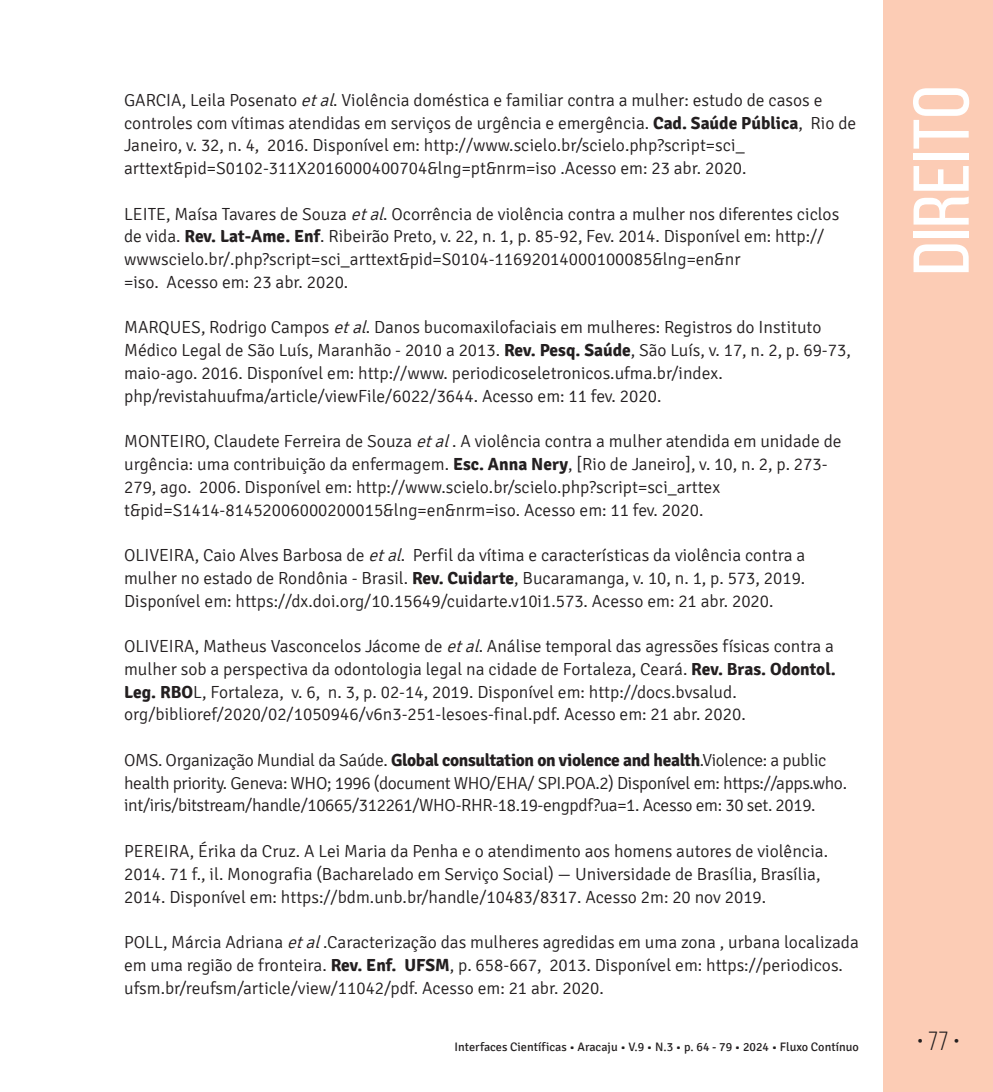
<style>
.page{position:relative;width:993px;height:1092px;background:#fff}
.page>*{position:absolute;margin:0;border:0;box-sizing:border-box;transform-origin:0 0}
.t1{font:78.75px "Bebas Neue";color:#fff;scale:1.09 1}
.t2{font:26.25px "Bebas Neue";color:#231f20}
.t3{font:300 17.5px/22.8px "Signika";color:#231f20}
.t4{font:300 17.5px/22.8px "Signika";letter-spacing:-.02em;color:#231f20}
.t5{font:12.25px "Signika";color:#231f20}
.s1{font-style:italic}
.s2{font-weight:700}
</style>
<div class="page">
<div style="left:883px;top:0;width:109px;height:1091px;background:#fcccb5"></div>
<p class="t3" style="left:124px;top:89px;width:733px">GARCIA, Leila Posenato <span class="s1">etal</span>. Violência doméstica e familiar contra a mulher: estudo de casos e controles com vítimas atendidas em serviços de urgência e emergência. <span class="s2">Cad. Saúde Pública</span>, Rio de Janeiro, v. 32, n. 4, 2016. Disponível em: http://www.scielo.br/scielo.php?script=sci_ arttext&amp;pid=S0102-311X2016000400704&amp;lng=pt&amp;nrm=iso .Acesso em: 23 abr. 2020.</p>
<p class="t3" style="left:124px;top:203px;width:716px">LEITE, Maísa Tavares de Souza <span class="s1">etal</span>. Ocorrência de violência contra a mulher nos diferentes ciclos de vida. <span class="s2">Rev. Lat-Ame. Enf</span>. Ribeirão Preto, v. 22, n. 1, p. 85-92, Fev. 2014. Disponível em: http:// wwwscielo.br/.php?script=sci_arttext&amp;pid=S0104-11692014000100085&amp;lng=en&amp;nr<br>=iso. Acesso em: 23 abr. 2020.</p>
<p class="t3" style="left:124px;top:316px;width:728px">MARQUES, Rodrigo Campos <span class="s1">etal</span>. Danos bucomaxilofaciais em mulheres: Registros do Instituto Médico Legal de São Luís, Maranhão - 2010 a 2013. <span class="s2">Rev. Pesq. Saúde</span>, São Luís, v. 17, n. 2, p. 69-73, maio-ago. 2016. Disponível em: http://www. periodicoseletronicos.ufma.br/index. php/revistahuufma/article/viewFile/6022/3644. Acesso em: 11 fev. 2020.</p>
<p class="t3" style="left:124px;top:430px;width:718px">MONTEIRO, Claudete Ferreira de Souza <span class="s1">etal</span>. A violência contra a mulher atendida em unidade de urgência: uma contribuição da enfermagem. <span class="s2">Esc. Anna Nery</span>, [Rio de Janeiro], v. 10, n. 2, p. 273- 279, ago. 2006. Disponível em: http://www.scielo.br/scielo.php?script=sci_arttex t&amp;pid=S1414-81452006000200015&amp;lng=en&amp;nrm=iso. Acesso em: 11 fev. 2020.</p>
<p class="t3" style="left:124px;top:544px;width:682px;text-align:justify">OLIVEIRA, Caio Alves Barbosa de <span class="s1">etal</span>. Perfil da vítima e características da violência contra a mulher no estado de Rondônia - Brasil. <span class="s2">Rev. Cuidarte</span>, Bucaramanga, v. 10, n. 1, p. 573, 2019.<br>Disponível em: https://dx.doi.org/10.15649/cuidarte.v10i1.573. Acesso em: 21 abr. 2020.</p>
<p class="t3" style="left:124px;top:635px;width:713px">OLIVEIRA, Matheus Vasconcelos Jácome de <span class="s1">etal</span>. Análise temporal das agressões físicas contra a mulher sob a perspectiva da odontologia legal na cidade de Fortaleza, Ceará. <span class="s2">Rev. Bras. Odontol.<br>Leg. RBO</span>L, Fortaleza, v. 6, n. 3, p. 02-14, 2019. Disponível em: http://docs.bvsalud. org/biblioref/2020/02/1050946/v6n3-251-lesoes-final.pdf. Acesso em: 21 abr. 2020.</p>
<p class="t4" style="left:124px;top:749px;width:724px">OMS. Organização Mundial da Saúde. <span class="s2">Global consultation on violence and health</span>.Violence: a public health priority. Geneva: WHO; 1996 (document WHO/EHA/ SPI.POA.2) Disponível em: https://apps.who. int/iris/bitstream/handle/10665/312261/WHO-RHR-18.19-engpdf?ua=1. Acesso em: 30 set. 2019.</p>
<p class="t3" style="left:124px;top:840px;width:705px">PEREIRA, Érika da Cruz. A Lei Maria da Penha e o atendimento aos homens autores de violência.<br>2014. 71 f., il. Monografia (Bacharelado em Serviço Social) — Universidade de Brasília, Brasília,<br>2014. Disponível em: https://bdm.unb.br/handle/10483/8317. Acesso 2m: 20 nov 2019.</p>
<p class="t3" style="left:124px;top:931px;width:736px">POLL, Márcia Adriana <span class="s1">etal</span>.Caracterização das mulheres agredidas em uma zona , urbana localizada em uma região de fronteira. <span class="s2">Rev. Enf. UFSM</span>, p. 658-667, 2013. Disponível em: https://periodicos. ufsm.br/reufsm/article/view/11042/pdf. Acesso em: 21 abr. 2020.</p>
<h1 class="t1" style="left:898px;top:275px;width:176px;rotate:-90deg">Direito</h1>
<p class="t5" style="left:454px;top:1040px;width:405px">Interfaces Científicas • Aracaju • V.9 • N.3 • p. 64 - 79 • 2024 • Fluxo Contínuo</p>
<h2 class="t2" style="left:916px;top:1026px;width:45px">• 77 •</h2>
</div>
